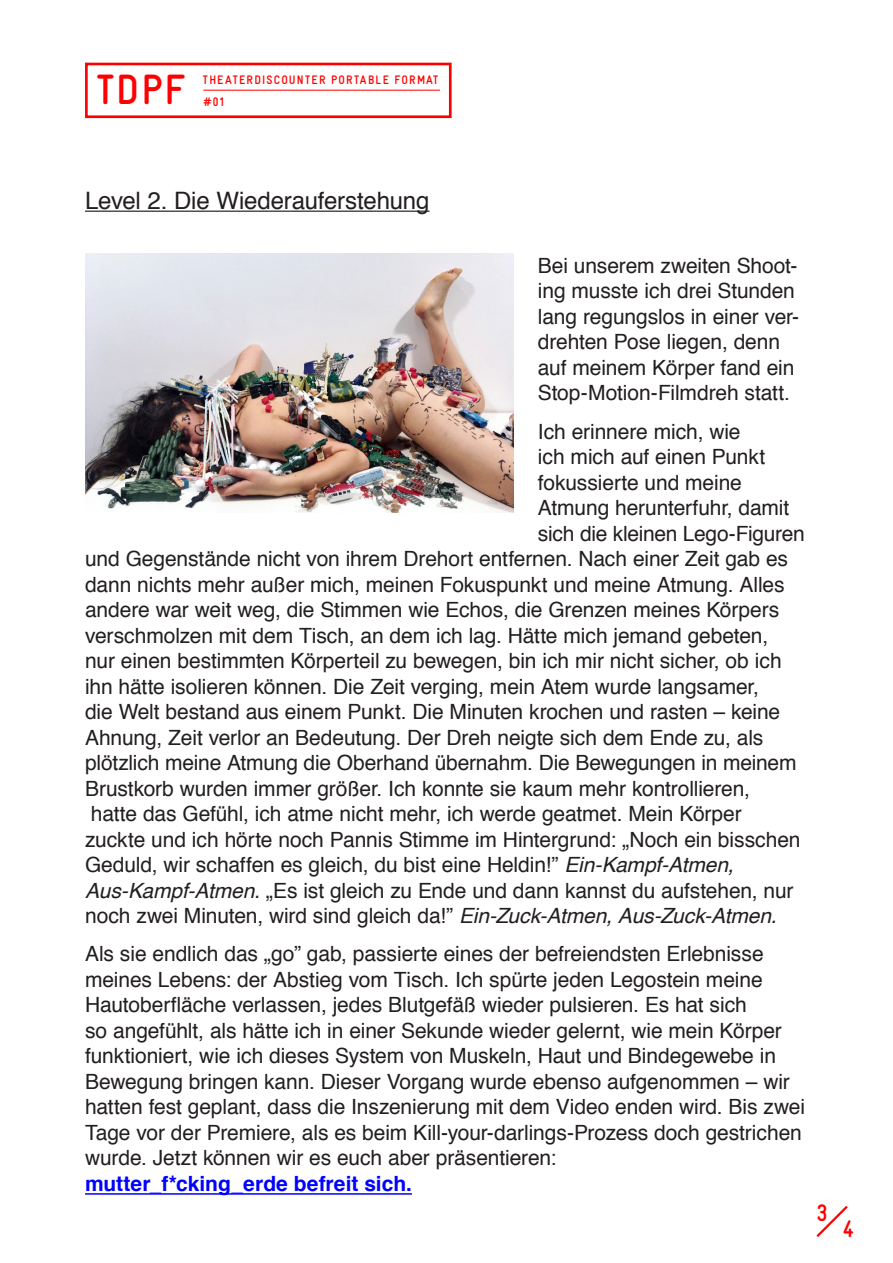
<style>
.page{position:relative;width:893px;height:1263px;background:#fff}
.page>*{position:absolute;margin:0;border:0;box-sizing:border-box;transform-origin:0 0}
.t1{font:700 condensed 42.6px "Gravur";color:#f00}
.t2{font:24px "Helvetica";letter-spacing:-.01em;color:#231f20}
.t3{font:700 condensed 24px "Gravur";color:#f00}
.t4{font:21px/25.5px "Helvetica";letter-spacing:-.005em;color:#231f20}
.t5{font:700 21px "Helvetica";color:#00f}
.t6{font:700 condensed 12.45px "Gravur";letter-spacing:.1em;color:#f00}
.s1{font-style:italic}
</style>
<div class="page">
<hr style="left:204px;top:90px;width:236px;height:1px;background:#f00">
<div style="left:85px;top:63px;width:367px;height:55px;border:3px solid #f00"></div>
<svg style="left:816px;top:1206px;width:32px;height:31px"></svg>
<hr style="left:85px;top:211px;width:345px;height:1px;background:#231f20">
<hr style="left:85px;top:1193px;width:327px;height:2px;background:#00f">
<img style="left:85px;top:253px;width:429px;height:260px">
<h1 class="t1" style="left:97px;top:66px;width:89px">TDPF</h1>
<p class="t6" style="left:203px;top:73px;width:237px">THEATERDISCOUNTER PORTABLE FORMAT</p>
<p class="t6" style="left:203px;top:95px;width:23px">#01</p>
<p class="t2" style="left:85px;top:182px;width:346px">Level 2. Die Wiederauferstehung</p>
<p class="t4" style="left:538px;top:253px;width:263px">Bei unserem zweiten Shoot&shy;ing musste ich drei Stunden lang regungslos in einer ver&shy;drehten Pose liegen, denn auf meinem Körper fand ein<br>Stop-Motion-Filmdreh statt.</p>
<p class="t4" style="left:538px;top:419px;width:204px">Ich erinnere mich, wie</p>
<p class="t4" style="left:538px;top:445px;width:229px">ich mich auf einen Punkt</p>
<p class="t4" style="left:538px;top:470px;width:205px">fokussierte und meine</p>
<p class="t4" style="left:538px;top:495px;width:253px">Atmung herunterfuhr, damit</p>
<p class="t4" style="left:538px;top:521px;width:268px">sich die kleinen Lego-Figuren</p>
<p class="t4" style="left:85px;top:546px;width:704px">und Gegenstände nicht von ihrem Drehort entfernen. Nach einer Zeit gab es</p>
<p class="t4" style="left:85px;top:572px;width:701px">dann nichts mehr außer mich, meinen Fokuspunkt und meine Atmung. Alles</p>
<p class="t4" style="left:85px;top:597px;width:696px">andere war weit weg, die Stimmen wie Echos, die Grenzen meines Körpers</p>
<p class="t4" style="left:85px;top:623px;width:685px">verschmolzen mit dem Tisch, an dem ich lag. Hätte mich jemand gebeten,</p>
<p class="t4" style="left:85px;top:648px;width:698px">nur einen bestimmten Körperteil zu bewegen, bin ich mir nicht sicher, ob ich</p>
<p class="t4" style="left:85px;top:674px;width:675px">ihn hätte isolieren können. Die Zeit verging, mein Atem wurde langsamer,</p>
<p class="t4" style="left:85px;top:699px;width:697px">die Welt bestand aus einem Punkt. Die Minuten krochen und rasten – keine</p>
<p class="t4" style="left:85px;top:725px;width:680px">Ahnung, Zeit verlor an Bedeutung. Der Dreh neigte sich dem Ende zu, als</p>
<p class="t4" style="left:85px;top:750px;width:713px">plötzlich meine Atmung die Oberhand übernahm. Die Bewegungen in meinem</p>
<p class="t4" style="left:85px;top:776px;width:666px">Brustkorb wurden immer größer. Ich konnte sie kaum mehr kontrollieren,</p>
<p class="t4" style="left:91px;top:801px;width:652px">hatte das Gefühl, ich atme nicht mehr, ich werde geatmet. Mein Körper</p>
<p class="t4" style="left:85px;top:827px;width:717px">zuckte und ich hörte noch Pannis Stimme im Hintergrund: „Noch ein bisschen</p>
<p class="t4" style="left:85px;top:852px;width:650px">Geduld, wir schaffen es gleich, du bist eine Heldin!” <span class="s1">Ein-Kampf-Atmen,</span></p>
<p class="t4" style="left:85px;top:878px;width:710px"><span class="s1">Aus-Kampf-Atmen.</span> „Es ist gleich zu Ende und dann kannst du aufstehen, nur</p>
<p class="t4" style="left:85px;top:903px;width:693px">noch zwei Minuten, wird sind gleich da!” <span class="s1">Ein-Zuck-Atmen, Aus-Zuck-Atmen.</span></p>
<p class="t4" style="left:85px;top:942px;width:722px">Als sie endlich das „go” gab, passierte eines der befreiendsten Erlebnisse meines Lebens: der Abstieg vom Tisch. Ich spürte jeden Legostein meine Hautoberfläche verlassen, jedes Blutgefäß wieder pulsieren. Es hat sich<br>so angefühlt, als hätte ich in einer Sekunde wieder gelernt, wie mein Körper funktioniert, wie ich dieses System von Muskeln, Haut und Bindegewebe in Bewegung bringen kann. Dieser Vorgang wurde ebenso aufgenommen – wir hatten fest geplant, dass die Inszenierung mit dem Video enden wird. Bis zwei Tage vor der Premiere, als es beim Kill-your-darlings-Prozess doch gestrichen wurde. Jetzt können wir es euch aber präsentieren:</p>
<p class="t5" style="left:85px;top:1166px;width:328px">mutter_f*cking_erde befreit sich.</p>
<p class="t3" style="left:816px;top:1199px;width:13px">3</p>
<p class="t3" style="left:843px;top:1215px;width:13px">4</p>
</div>
